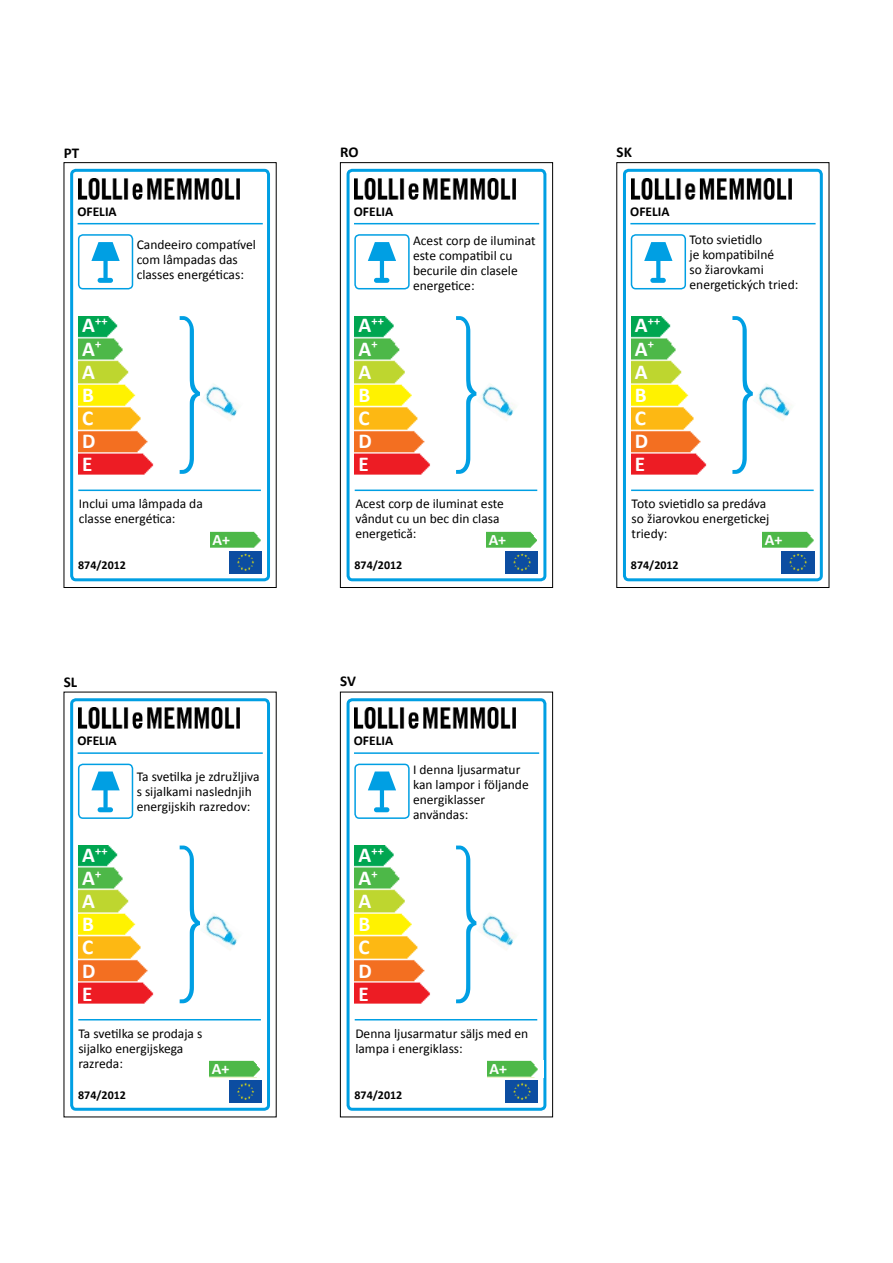
<style>
.page{position:relative;width:893px;height:1263px;background:#fff}
.page>*{position:absolute;margin:0;border:0;box-sizing:border-box;transform-origin:0 0}
.t1{font:700 21.15px/23.2px "Calibri";color:#fff}
.t2{font:700 15.9px "Calibri";color:#fff}
.t3{font:700 15px "Calibri";letter-spacing:-.005em;color:#000}
.t4{font:13.5px/15px "Calibri";color:#000}
.t5{font:700 13.5px "Calibri";color:#000}
.t6{font:700 12.3px "Calibri";color:#fff}
.t7{font:700 12px "Calibri";color:#000}
.s1{font-size:21.15px}
</style>
<div class="page">
<div style="left:70px;top:169px;width:200px;height:412px;border:3px solid #009fe3;border-radius:4px"></div>
<hr style="left:78px;top:223px;width:185px;height:1px;background:#009fe3">
<div style="left:78px;top:234px;width:55px;height:55px;border:2px solid #009fe3;border-radius:4px"></div>
<img style="left:78px;top:316px;width:76px;height:159px">
<svg style="left:180px;top:316px;width:20px;height:158px"></svg>
<img style="left:229px;top:551px;width:32px;height:22px">
<img style="left:205px;top:384px;width:22px;height:25px">
<img style="left:220px;top:396px;width:18px;height:24px">
<svg style="left:91px;top:242px;width:29px;height:38px"></svg>
<div style="left:98px;top:278px;width:15px;height:5px;background:#009fe3;border-radius:2px"></div>
<hr style="left:78px;top:490px;width:183px;height:1px;background:#009fe3">
<img style="left:78px;top:178px;width:161px;height:21px">
<div style="left:64px;top:162px;width:212px;height:426px;border:1px solid #000"></div>
<div style="left:347px;top:169px;width:199px;height:412px;border:3px solid #009fe3;border-radius:4px"></div>
<hr style="left:354px;top:223px;width:185px;height:1px;background:#009fe3">
<div style="left:354px;top:234px;width:56px;height:55px;border:2px solid #009fe3;border-radius:4px"></div>
<img style="left:355px;top:316px;width:75px;height:159px">
<svg style="left:456px;top:316px;width:20px;height:158px"></svg>
<img style="left:506px;top:551px;width:32px;height:22px">
<img style="left:476px;top:384px;width:28px;height:27px">
<img style="left:497px;top:396px;width:17px;height:24px">
<svg style="left:368px;top:242px;width:28px;height:38px"></svg>
<div style="left:374px;top:278px;width:15px;height:5px;background:#009fe3;border-radius:2px"></div>
<hr style="left:355px;top:490px;width:182px;height:1px;background:#009fe3">
<img style="left:355px;top:178px;width:160px;height:21px">
<div style="left:340px;top:162px;width:213px;height:426px;border:1px solid #000"></div>
<div style="left:623px;top:169px;width:200px;height:412px;border:3px solid #009fe3;border-radius:4px"></div>
<hr style="left:630px;top:223px;width:186px;height:1px;background:#009fe3">
<div style="left:631px;top:234px;width:55px;height:55px;border:2px solid #009fe3;border-radius:4px"></div>
<img style="left:631px;top:316px;width:76px;height:159px">
<svg style="left:732px;top:316px;width:21px;height:158px"></svg>
<img style="left:782px;top:551px;width:32px;height:22px">
<img style="left:758px;top:384px;width:22px;height:27px">
<img style="left:773px;top:396px;width:19px;height:24px">
<svg style="left:644px;top:242px;width:28px;height:37px"></svg>
<div style="left:650px;top:278px;width:16px;height:5px;background:#009fe3;border-radius:2px"></div>
<hr style="left:631px;top:490px;width:183px;height:1px;background:#009fe3">
<img style="left:631px;top:178px;width:161px;height:21px">
<div style="left:617px;top:162px;width:212px;height:426px;border:1px solid #000"></div>
<div style="left:70px;top:698px;width:200px;height:413px;border:3px solid #009fe3;border-radius:4px"></div>
<hr style="left:78px;top:752px;width:185px;height:2px;background:#009fe3">
<div style="left:78px;top:764px;width:55px;height:55px;border:2px solid #009fe3;border-radius:4px"></div>
<img style="left:78px;top:845px;width:76px;height:159px">
<svg style="left:180px;top:845px;width:20px;height:158px"></svg>
<img style="left:229px;top:1081px;width:32px;height:22px">
<img style="left:205px;top:913px;width:22px;height:26px">
<img style="left:220px;top:925px;width:19px;height:25px">
<svg style="left:91px;top:771px;width:29px;height:39px"></svg>
<div style="left:98px;top:807px;width:15px;height:5px;background:#009fe3;border-radius:2px"></div>
<hr style="left:78px;top:1019px;width:183px;height:1px;background:#009fe3">
<img style="left:78px;top:707px;width:161px;height:21px">
<div style="left:347px;top:698px;width:199px;height:413px;border:3px solid #009fe3;border-radius:4px"></div>
<hr style="left:354px;top:752px;width:185px;height:2px;background:#009fe3">
<div style="left:354px;top:764px;width:56px;height:55px;border:2px solid #009fe3;border-radius:4px"></div>
<img style="left:355px;top:845px;width:75px;height:159px">
<svg style="left:456px;top:845px;width:20px;height:158px"></svg>
<img style="left:506px;top:1081px;width:32px;height:22px">
<img style="left:476px;top:913px;width:27px;height:28px">
<img style="left:497px;top:925px;width:18px;height:25px">
<svg style="left:368px;top:771px;width:28px;height:39px"></svg>
<div style="left:374px;top:807px;width:15px;height:5px;background:#009fe3;border-radius:2px"></div>
<hr style="left:355px;top:1019px;width:182px;height:1px;background:#009fe3">
<img style="left:355px;top:707px;width:160px;height:21px">
<div style="left:340px;top:692px;width:213px;height:425px;border:1px solid #000"></div>
<img style="left:763px;top:531px;width:51px;height:17px">
<img style="left:486px;top:531px;width:51px;height:17px">
<img style="left:210px;top:531px;width:51px;height:17px">
<img style="left:487px;top:1060px;width:56px;height:17px">
<img style="left:210px;top:1060px;width:50px;height:17px">
<p class="t3" style="left:64px;top:143px;width:17px">PT</p>
<p class="t3" style="left:340px;top:143px;width:20px">RO</p>
<p class="t3" style="left:617px;top:143px;width:17px">SK</p>
<p class="t5" style="left:77px;top:203px;width:41px">OFELIA</p>
<p class="t6" style="left:82px;top:313px;width:27px"><span class="s1">A</span>++</p>
<h1 class="t1" style="left:82px;top:337px;width:20px">A<sup>+<br></sup>A<br>B<br>C<br>D<br>E</h1>
<p class="t4" style="left:137px;top:237px;width:121px">Candeeiro compatível com lâmpadas das classes energéticas:</p>
<p class="t5" style="left:354px;top:203px;width:41px">OFELIA</p>
<p class="t6" style="left:359px;top:313px;width:27px"><span class="s1">A</span>++</p>
<h1 class="t1" style="left:359px;top:337px;width:20px">A<sup>+<br></sup>A<br>B<br>C<br>D<br>E</h1>
<p class="t4" style="left:413px;top:233px;width:124px">Acest corp de iluminat este compatibil cu becurile din clasele energetice:</p>
<p class="t5" style="left:630px;top:203px;width:41px">OFELIA</p>
<p class="t6" style="left:635px;top:313px;width:27px"><span class="s1">A</span>++</p>
<h1 class="t1" style="left:635px;top:337px;width:20px">A<sup>+<br></sup>A<br>B<br>C<br>D<br>E</h1>
<p class="t4" style="left:689px;top:232px;width:110px">Toto svietidlo<br>je kompatibilné<br>so žiarovkami energetických tried:</p>
<p class="t4" style="left:79px;top:496px;width:125px">Inclui uma lâmpada da classe energética:</p>
<p class="t7" style="left:78px;top:558px;width:49px">874/2012</p>
<p class="t4" style="left:632px;top:496px;width:139px">Toto svietidlo sa predáva so žiarovkou energetickej triedy:</p>
<p class="t4" style="left:355px;top:496px;width:150px">Acest corp de iluminat este vândut cu un bec din clasa energetică:</p>
<p class="t2" style="left:213px;top:529px;width:19px">A+</p>
<p class="t2" style="left:489px;top:529px;width:19px">A+</p>
<p class="t2" style="left:765px;top:529px;width:19px">A+</p>
<p class="t7" style="left:355px;top:558px;width:49px">874/2012</p>
<p class="t7" style="left:631px;top:558px;width:49px">874/2012</p>
<p class="t3" style="left:64px;top:672px;width:15px">SL</p>
<p class="t3" style="left:340px;top:672px;width:17px">SV</p>
<p class="t5" style="left:77px;top:732px;width:41px">OFELIA</p>
<p class="t6" style="left:82px;top:843px;width:27px"><span class="s1">A</span>++</p>
<h1 class="t1" style="left:82px;top:866px;width:20px">A<sup>+<br></sup>A<br>B<br>C<br>D<br>E</h1>
<p class="t4" style="left:137px;top:769px;width:124px">Ta svetilka je združljiva s sijalkami naslednjih energijskih razredov:</p>
<p class="t5" style="left:354px;top:732px;width:41px">OFELIA</p>
<p class="t6" style="left:359px;top:843px;width:27px"><span class="s1">A</span>++</p>
<h1 class="t1" style="left:359px;top:866px;width:20px">A<sup>+<br></sup>A<br>B<br>C<br>D<br>E</h1>
<p class="t4" style="left:413px;top:762px;width:117px">I denna ljusarmatur kan lampor i följande energiklasser användas:</p>
<p class="t4" style="left:78px;top:1026px;width:126px">Ta svetilka se prodaja s sijalko energijskega razreda:</p>
<p class="t7" style="left:78px;top:1087px;width:49px">874/2012</p>
<p class="t4" style="left:355px;top:1026px;width:174px">Denna ljusarmatur säljs med en lampa i energiklass:</p>
<p class="t2" style="left:212px;top:1058px;width:19px">A+</p>
<p class="t2" style="left:490px;top:1058px;width:19px">A+</p>
<p class="t7" style="left:355px;top:1087px;width:49px">874/2012</p>
</div>
